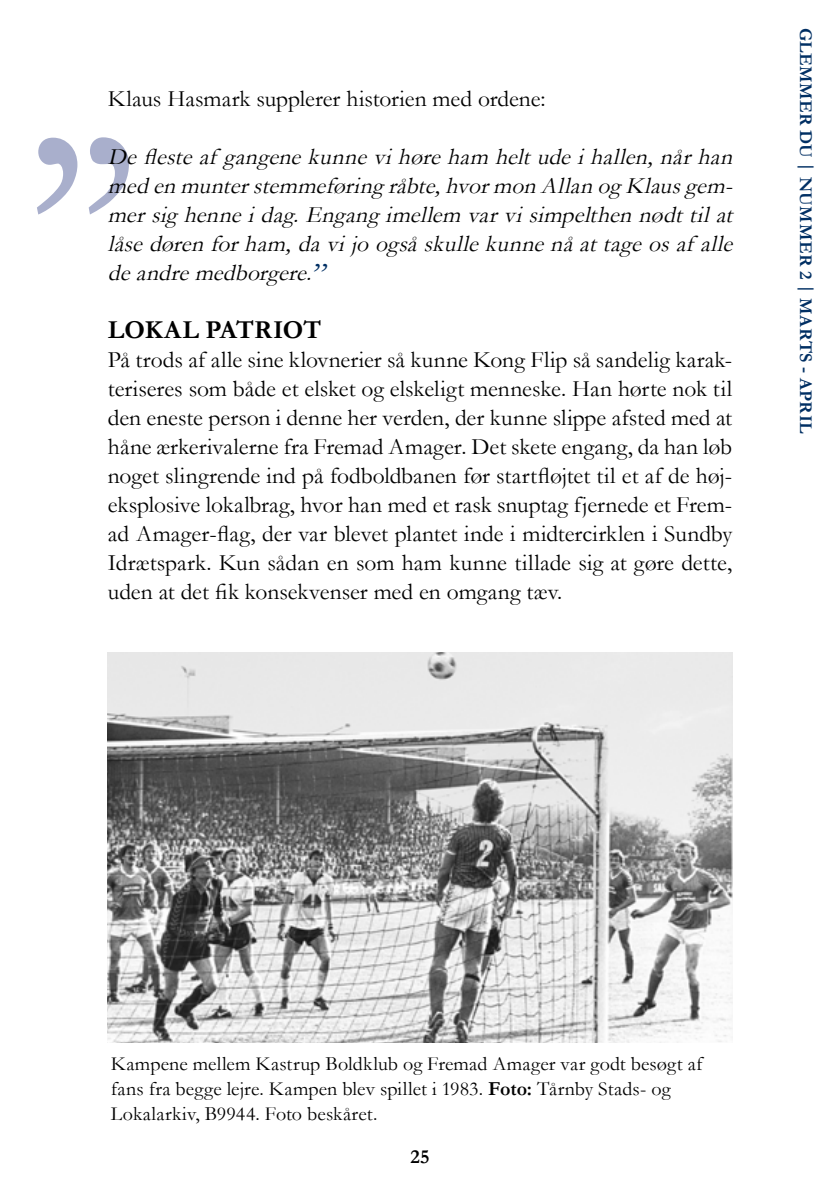
<style>
.page{position:relative;width:840px;height:1191px;background:#fff}
.page>*{position:absolute;margin:0;border:0;box-sizing:border-box;transform-origin:0 0}
.t1{font:700 26px "Garamond";letter-spacing:.005em;color:#000}
.t2{font:23.6px/29px "Garamond";color:#000;text-align:justify}
.t3{font:italic 23.6px/29px "Garamond";color:#000;text-align:justify}
.t4{font:20px/25px "Garamond";letter-spacing:.01em;color:#000}
.t5{font:700 20px "Garamond";color:#000}
.t6{font:700 18px "Garamond";letter-spacing:.02em;color:#002f63}
.s1{font-size:31.6px;color:#002f63}
.s2{font-weight:700}
</style>
<div class="page">
<svg style="left:89px;top:137px;width:40px;height:77px"></svg>
<svg style="left:37px;top:138px;width:40px;height:76px"></svg>
<img style="left:108px;top:652px;width:623px;height:390px">
<p class="t2" style="left:108px;top:83px;width:439px">Klaus Hasmark supplerer historien med ordene:</p>
<p class="t3" style="left:108px;top:141px;width:632px">Deflesteaf gangenekunnevihøreham heltudeihallen,nårhan medenmunterstemmeføringråbte,hvormonAllanogKlausgem&shy;mersighenneidag.Engangimellem varvisimpelthennødttilat låsedørenforham,davijoogsåskullekunnenåattageosaf alle deandremedborgere.<span class="s1">”</span></p>
<p class="t1" style="left:108px;top:312px;width:215px">LOKAL PATRIOT</p>
<p class="t2" style="left:108px;top:344px;width:625px">På trods af alle sine klovnerier så kunne Kong Flip så sandelig karak&shy;teriseres som både et elsket og elskeligt menneske. Han hørte nok til den eneste person i denne her verden, der kunne slippe afsted med at håne ærkerivalerne fra Fremad Amager. Det skete engang, da han løb noget slingrende ind på fodboldbanen før startfløjtet til et af de høj&shy;eksplosive lokalbrag, hvor han med et rask snuptag fjernede et Frem&shy;ad Amager-flag, der var blevet plantet inde i midtercirklen i Sundby Idrætspark. Kun sådan en som ham kunne tillade sig at gøre dette, uden at det fik konsekvenser med en omgang tæv.</p>
<p class="t6" style="left:817px;top:27px;width:407px;rotate:90deg">GLEMMER DU | NUMMER 2 | MARTS - APRIL</p>
<p class="t4" style="left:111px;top:1051px;width:593px">Kampene mellem Kastrup Boldklub og Fremad Amager var godt besøgt af fans fra begge lejre. Kampen blev spillet i 1983. <span class="s2">Foto:</span> Tårnby Stads- og<br>Lokalarkiv, B9944. Foto beskåret.</p>
<p class="t5" style="left:410px;top:1143px;width:21px">25</p>
</div>
